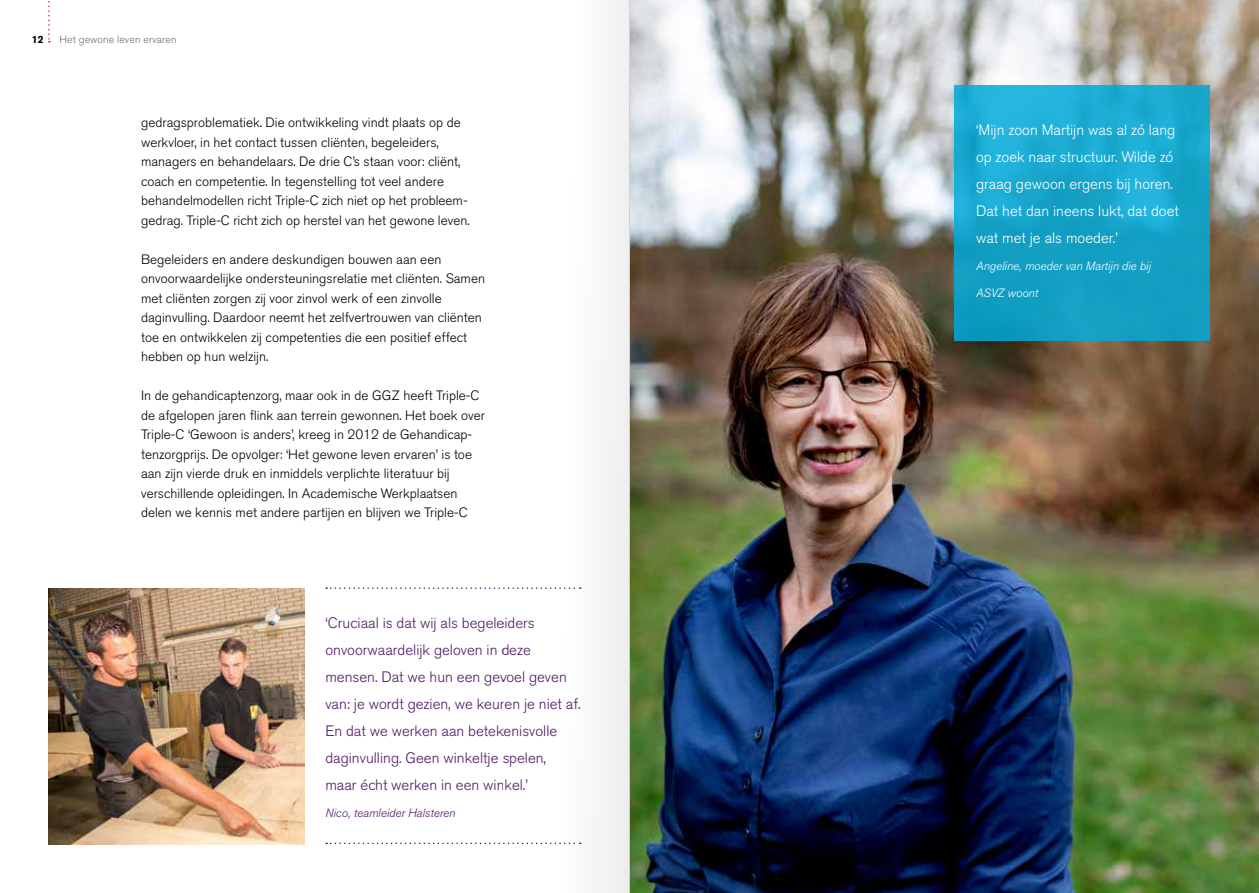
<style>
.page{position:relative;width:1259px;height:893px;background:#fff}
.page>*{position:absolute;margin:0;border:0;box-sizing:border-box;transform-origin:0 0}
.t1{font:300 15px/27px "Akzidenz Grotesk BE";color:#511966}
.t2{font:300 15px/27px "Akzidenz Grotesk BE";color:#fff}
.t3{font:300 13.5px/19.5px "Akzidenz Grotesk BE";color:#000}
.t4{font:italic 300 12px "Akzidenz Grotesk BE";color:#fff}
.t5{font:italic 300 12px "Akzidenz Grotesk BE";color:#511966}
.t6{font:300 10.5px "Akzidenz Grotesk BE";letter-spacing:.01em;color:#706f6f}
.t7{font:700 10.5px "Akzidenz Grotesk BE";color:#000}
</style>
<div class="page">
<svg style="left:48px;top:1px;width:2px;height:42px"></svg>
<img style="left:49px;top:589px;width:255px;height:255px">
<img style="left:755px;top:0;width:504px;height:893px">
<svg style="left:955px;top:85px;width:255px;height:255px;background:#16a5ca"></svg>
<svg style="left:326px;top:587px;width:174px;height:2px"></svg>
<svg style="left:326px;top:843px;width:174px;height:1px"></svg>
<img style="left:629px;top:0;width:126px;height:893px">
<div style="left:503px;top:0;width:126px;height:893px;background:linear-gradient(to right,#fff,#f3f3f3)"></div>
<p class="t7" style="left:32px;top:33px;width:13px">12</p>
<p class="t6" style="left:60px;top:33px;width:119px">Het gewone leven ervaren</p>
<p class="t3" style="left:141px;top:113px;width:330px">gedragsproblematiek. Die ontwikkeling vindt plaats op de werkvloer, in het contact tussen cliënten, begeleiders, managers en behandelaars. De drie C’s staan voor: cliënt, coach en competentie. In tegenstelling tot veel andere behandelmodellen richt Triple-C zich niet op het probleem&shy;gedrag. Triple-C richt zich op herstel van het gewone leven.</p>
<p class="t3" style="left:141px;top:250px;width:345px">Begeleiders en andere deskundigen bouwen aan een onvoorwaardelijke ondersteuningsrelatie met cliënten. Samen met cliënten zorgen zij voor zinvol werk of een zinvolle daginvulling. Daardoor neemt het zelfvertrouwen van cliënten toe en ontwikkelen zij competenties die een positief effect hebben op hun welzijn.</p>
<p class="t3" style="left:141px;top:386px;width:345px">In de gehandicaptenzorg, maar ook in de GGZ heeft Triple-C de afgelopen jaren flink aan terrein gewonnen. Het boek over Triple-C ‘Gewoon is anders’, kreeg in 2012 de Gehandicap&shy;tenzorgprijs. De opvolger: ‘Het gewone leven ervaren’ is toe aan zijn vierde druk en inmiddels verplichte literatuur bij verschillende opleidingen. In Academische Werkplaatsen delen we kennis met andere partijen en blijven we Triple-C</p>
<p class="t1" style="left:325px;top:609px;width:257px">‘Cruciaal is dat wij als begeleiders onvoorwaardelijk geloven in deze mensen. Dat we hun een gevoel geven van: je wordt gezien, we keuren je niet af.<br>En dat we werken aan betekenisvolle daginvulling. Geen winkeltje spelen, maar écht werken in een winkel.’</p>
<p class="t5" style="left:325px;top:806px;width:131px">Nico, teamleider Halsteren</p>
<p class="t2" style="left:976px;top:116px;width:204px">‘Mijn zoon Martijn was al zó lang op zoek naar structuur. Wilde zó graag gewoon ergens bij horen.<br>Dat het dan ineens lukt, dat doet wat met je als moeder.’</p>
<p class="t4" style="left:976px;top:259px;width:176px">Angeline, moeder van Martijn die bij</p>
<p class="t4" style="left:976px;top:286px;width:63px">ASVZ woont</p>
</div>
